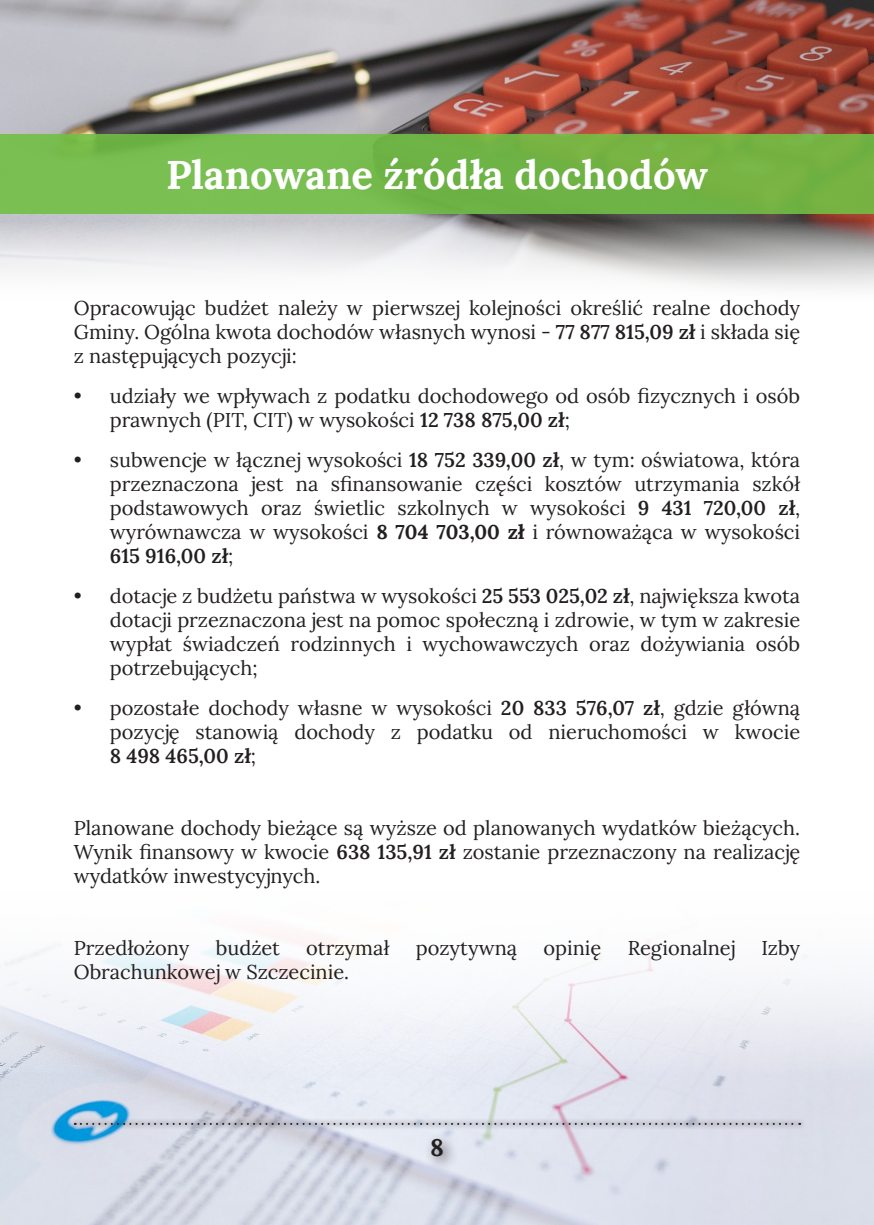
<style>
.page{position:relative;width:874px;height:1225px;background:#fff}
.page>*{position:absolute;margin:0;border:0;box-sizing:border-box;transform-origin:0 0}
.t1{font:700 40px "Lora";color:#fff}
.t2{font:700 24px "Lora";color:#231f20}
.t3{font:20px/24px "Lora";color:#231f20;text-align:justify}
.s1{font-weight:600}
.s2{font-weight:700}
</style>
<div class="page">
<img style="left:0;top:938px;width:873px;height:287px">
<img style="left:0;top:0;width:873px;height:288px">
<div style="left:68px;top:1117px;width:737px;height:13px;background:#231f20;opacity:.75"></div>
<svg style="left:75px;top:1123px;width:724px;height:2px"></svg>
<div style="left:423px;top:1131px;width:35px;height:41px;background:#231f20;opacity:.75"></div>
<div style="left:0;top:134px;width:873px;height:80px;background:#77b445"></div>
<p class="t1" style="left:166px;top:144px;width:543px">Planowane źródła dochodów</p>
<p class="t3" style="left:74px;top:294px;width:727px">Opracowując budżet należy w pierwszej kolejności określić realne dochody Gminy. Ogólna kwota dochodów własnych wynosi - <span class="s1">77 877 815,09 zł</span> i składa się z następujących pozycji:</p>
<p class="t3" style="left:110px;top:382px;width:691px;text-indent:-36px">• udziały we wpływach z podatku dochodowego od osób fizycznych i osób prawnych (PIT, CIT) w wysokości <span class="s1">12 738 875,00 zł</span>;</p>
<p class="t3" style="left:110px;top:446px;width:691px;text-indent:-36px">• subwencje w łącznej wysokości <span class="s1">18 752 339,00 zł</span>, w tym: oświatowa, która przeznaczona jest na sfinansowanie części kosztów utrzymania szkół podstawowych oraz świetlic szkolnych w wysokości <span class="s1">9 431 720,00 zł</span>, wyrównawcza w wysokości <span class="s2">8 704 703,00 zł</span> i równoważąca w wysokości <span class="s1">615 916,00 zł</span>;</p>
<p class="t3" style="left:110px;top:582px;width:691px;text-indent:-36px">• dotacje z budżetu państwa w wysokości <span class="s1">25 553 025,02 zł</span>, największa kwota dotacji przeznaczona jest na pomoc społeczną i zdrowie, w tym w zakresie wypłat świadczeń rodzinnych i wychowawczych oraz dożywiania osób potrzebujących;</p>
<p class="t3" style="left:110px;top:694px;width:691px;text-indent:-36px">• pozostałe dochody własne w wysokości <span class="s1">20 833 576,07 zł</span>, gdzie główną pozycję stanowią dochody z podatku od nieruchomości w kwocie <span class="s1">8 498 465,00 zł</span>;</p>
<p class="t3" style="left:74px;top:814px;width:727px">Planowane dochody bieżące są wyższe od planowanych wydatków bieżących.<br>Wynik finansowy w kwocie <span class="s1">638 135,91 zł</span> zostanie przeznaczony na realizację wydatków inwestycyjnych.</p>
<p class="t3" style="left:74px;top:934px;width:117px">Przedłożony</p>
<p class="t3" style="left:216px;top:934px;width:66px">budżet</p>
<p class="t3" style="left:306px;top:934px;width:85px">otrzymał</p>
<p class="t3" style="left:415px;top:934px;width:103px">pozytywną</p>
<p class="t3" style="left:543px;top:934px;width:59px">opinię</p>
<p class="t3" style="left:627px;top:934px;width:109px">Regionalnej</p>
<p class="t3" style="left:761px;top:934px;width:40px">Izby</p>
<p class="t3" style="left:74px;top:958px;width:277px">Obrachunkowej w Szczecinie.</p>
<p class="t2" style="left:430px;top:1129px;width:15px">8</p>
</div>
